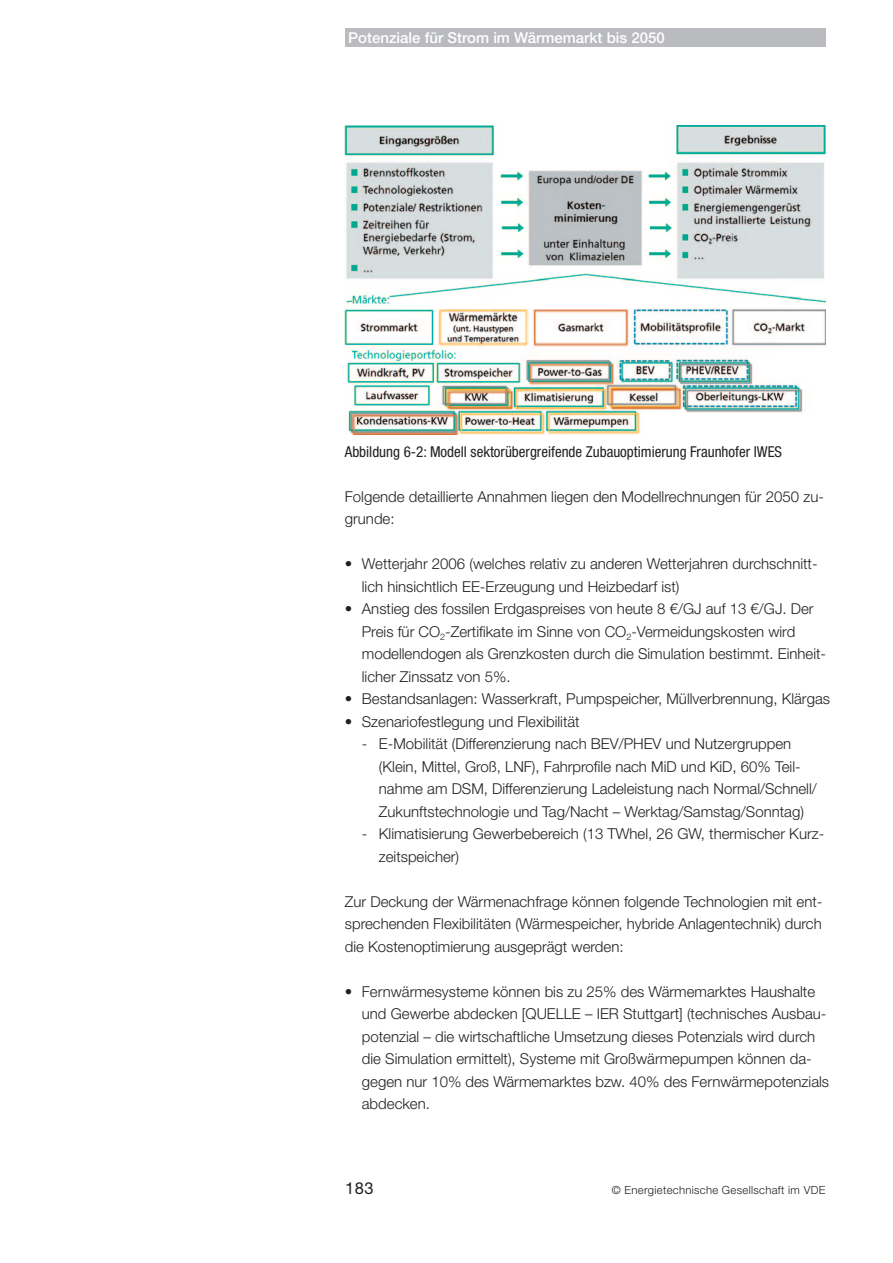
<style>
.page{position:relative;width:893px;height:1263px;background:#fff}
.page>*{position:absolute;margin:0;border:0;box-sizing:border-box;transform-origin:0 0}
.t1{font:16.5px "Helvetica Neue LT Std";color:#231f20}
.t2{font:300 15px/22.5px "Helvetica Neue LT Std";color:#231f20}
.t3{font:condensed 15px "Helvetica Neue LT Std";color:#231f20}
.t4{font:500 15px "Helvetica Neue LT Std";color:#fff}
.t5{font:300 11.25px "Helvetica Neue LT Std";letter-spacing:.03em;color:#231f20}
</style>
<div class="page">
<div style="left:345px;top:28px;width:480px;height:18px;background:#babbbe"></div>
<img style="left:345px;top:125px;width:480px;height:309px">
<p class="t4" style="left:348px;top:29px;width:318px">Potenziale für Strom im Wärmemarkt bis 2050</p>
<p class="t3" style="left:345px;top:443px;width:439px">Abbildung 6-2: Modell sektorübergreifende Zubauoptimierung Fraunhofer IWES</p>
<p class="t2" style="left:345px;top:485px;width:481px">Folgende detaillierte Annahmen liegen den Modellrechnungen für 2050 zu&shy;grunde:</p>
<p class="t2" style="left:362px;top:552px;width:457px;text-indent:-17px">• Wetterjahr 2006 (welches relativ zu anderen Wetterjahren durchschnitt&shy;lich hinsichtlich EE-Erzeugung und Heizbedarf ist)</p>
<p class="t2" style="left:362px;top:597px;width:466px;text-indent:-17px">• Anstieg des fossilen Erdgaspreises von heute 8 €/GJ auf 13 €/GJ. Der Preis für CO<sub>2</sub>-Zertifikate im Sinne von CO<sub>2</sub>-Vermeidungskosten wird modellendogen als Grenzkosten durch die Simulation bestimmt. Einheit&shy;licher Zinssatz von 5%.</p>
<p class="t2" style="left:345px;top:687px;width:487px">• Bestandsanlagen: Wasserkraft, Pumpspeicher, Müllverbrennung, Klärgas</p>
<p class="t2" style="left:345px;top:710px;width:236px">• Szenariofestlegung und Flexibilität</p>
<p class="t2" style="left:379px;top:732px;width:439px;text-indent:-17px">- E-Mobilität (Differenzierung nach BEV/PHEV und Nutzergruppen (Klein, Mittel, Groß, LNF), Fahrprofile nach MiD und KiD, 60% Teil&shy;nahme am DSM, Differenzierung Ladeleistung nach Normal/Schnell/ Zukunftstechnologie und Tag/Nacht – Werktag/Samstag/Sonntag)</p>
<p class="t2" style="left:379px;top:822px;width:447px;text-indent:-17px">- Klimatisierung Gewerbebereich (13 TWhel, 26 GW, thermischer Kurz&shy;zeitspeicher)</p>
<p class="t2" style="left:345px;top:890px;width:479px;text-align:justify">Zur Deckung der Wärmenachfrage können folgende Technologien mit ent&shy;sprechenden Flexibilitäten (Wärmespeicher, hybride Anlagentechnik) durch die Kostenoptimierung ausgeprägt werden:</p>
<p class="t2" style="left:362px;top:980px;width:469px;text-indent:-17px">• Fernwärmesysteme können bis zu 25% des Wärmemarktes Haushalte und Gewerbe abdecken [QUELLE – IER Stuttgart] (technisches Ausbau&shy;potenzial – die wirtschaftliche Umsetzung dieses Potenzials wird durch die Simulation ermittelt), Systeme mit Großwärmepumpen können da&shy;gegen nur 10% des Wärmemarktes bzw. 40% des Fernwärmepotenzials abdecken.</p>
<p class="t1" style="left:345px;top:1178px;width:30px">183</p>
<p class="t5" style="left:612px;top:1183px;width:215px">© Energietechnische Gesellschaft im VDE</p>
</div>
